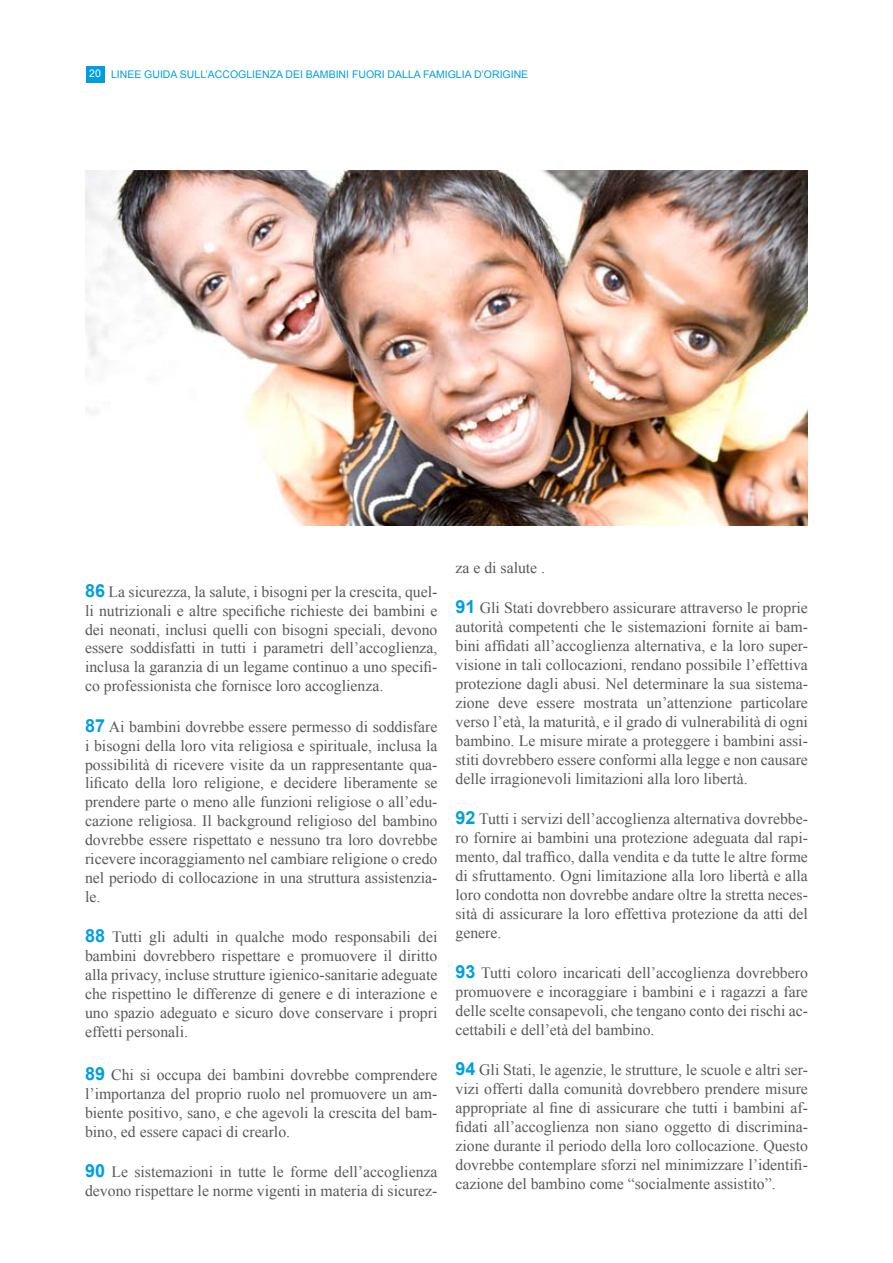
<style>
.page{position:relative;width:893px;height:1263px;background:#fff}
.page>*{position:absolute;margin:0;border:0;box-sizing:border-box;transform-origin:0 0}
.t1{font:15.75px/18.9px "Times New Roman";color:#58585a;text-align:justify}
.t2{font:10.5px "Arial";color:#009ee1}
.t3{font:10.5px "Arial";color:#fff}
.s1{font-family:"Arial";font-weight:700;font-size:18px;color:#009ee0}
</style>
<div class="page">
<div style="left:86px;top:66px;width:18px;height:17px;background:#009ee1"></div>
<img style="left:85px;top:170px;width:723px;height:356px">
<p class="t3" style="left:89px;top:66px;width:13px">20</p>
<p class="t2" style="left:111px;top:67px;width:292px">LIN EE GUI DA SULL’ACCOGLI ENZA DEI BAMBINI FUORI DALLA</p>
<p class="t2" style="left:423px;top:67px;width:28px">FAMIGLIA</p>
<p class="t2" style="left:474px;top:67px;width:32px">D’ORIGIN</p>
<p class="t2" style="left:521px;top:67px;width:9px">E</p>
<p class="t1" style="left:85px;top:582px;width:354px"><span class="s1">86</span> La sicurezza, la salute, i bisogni per la crescita, quel&shy;li nutrizionali e altre specifiche richieste dei bambini e dei neonati, inclusi quelli con bisogni speciali, devono essere soddisfatti in tutti i parametri dell’accoglienza, inclusa la garanzia di un legame continuo a uno specifi&shy;co professionista che fornisce loro accoglienza.</p>
<p class="t1" style="left:85px;top:717px;width:354px"><span class="s1">87</span> Ai bambini dovrebbe essere permesso di soddisfare i bisogni della loro vita religiosa e spirituale, inclusa la possibilità di ricevere visite da un rappresentante qua&shy;lificato della loro religione, e decidere liberamente se prendere parte o meno alle funzioni religiose o all’edu&shy;cazione religiosa. Il background religioso del bambino dovrebbe essere rispettato e nessuno tra loro dovrebbe ricevere incoraggiamento nel cambiare religione o credo nel periodo di collocazione in una struttura assistenzia&shy;le.</p>
<p class="t1" style="left:85px;top:927px;width:354px"><span class="s1">88</span> Tutti gli adulti in qualche modo responsabili dei bambini dovrebbero rispettare e promuovere il diritto alla privacy, incluse strutture igienico-sanitarie adeguate che rispettino le differenze di genere e di interazione e uno spazio adeguato e sicuro dove conservare i propri effetti personali.</p>
<p class="t1" style="left:85px;top:1065px;width:354px"><span class="s1">89</span> Chi si occupa dei bambini dovrebbe comprendere l’importanza del proprio ruolo nel promuovere un am&shy;biente positivo, sano, e che agevoli la crescita del bam&shy;bino, ed essere capaci di crearlo.</p>
<p class="t1" style="left:85px;top:1162px;width:354px"><span class="s1">90</span> Le sistemazioni in tutte le forme dell’accoglienza devono rispettare le norme vigenti in materia di sicurez-</p>
<p class="t1" style="left:455px;top:558px;width:91px">za e di salute .</p>
<p class="t1" style="left:455px;top:598px;width:354px"><span class="s1">91</span> Gli Stati dovrebbero assicurare attraverso le proprie autorità competenti che le sistemazioni fornite ai bam&shy;bini affidati all’accoglienza alternativa, e la loro super&shy;visione in tali collocazioni, rendano possibile l’effettiva protezione dagli abusi. Nel determinare la sua sistema&shy;zione deve essere mostrata un’attenzione particolare verso l’età, la maturità, e il grado di vulnerabilità di ogni bambino. Le misure mirate a proteggere i bambini assi&shy;stiti dovrebbero essere conformi alla legge e non causare delle irragionevoli limitazioni alla loro libertà.</p>
<p class="t1" style="left:455px;top:809px;width:354px"><span class="s1">92</span> Tutti i servizi dell’accoglienza alternativa dovrebbe&shy;ro fornire ai bambini una protezione adeguata dal rapi&shy;mento, dal traffico, dalla vendita e da tutte le altre forme di sfruttamento. Ogni limitazione alla loro libertà e alla loro condotta non dovrebbe andare oltre la stretta neces&shy;sità di assicurare la loro effettiva protezione da atti del genere.</p>
<p class="t1" style="left:455px;top:963px;width:354px"><span class="s1">93</span> Tutti coloro incaricati dell’accoglienza dovrebbero promuovere e incoraggiare i bambini e i ragazzi a fare delle scelte consapevoli, che tengano conto dei rischi ac&shy;cettabili e dell’età del bambino.</p>
<p class="t1" style="left:455px;top:1060px;width:354px"><span class="s1">94</span> Gli Stati, le agenzie, le strutture, le scuole e altri ser&shy;vizi offerti dalla comunità dovrebbero prendere misure appropriate al fine di assicurare che tutti i bambini af&shy;fidati all’accoglienza non siano oggetto di discrimina&shy;zione durante il periodo della loro collocazione. Questo dovrebbe contemplare sforzi nel minimizzare l’identifi&shy;cazione del bambino come “socialmente assistito”.</p>
</div>
